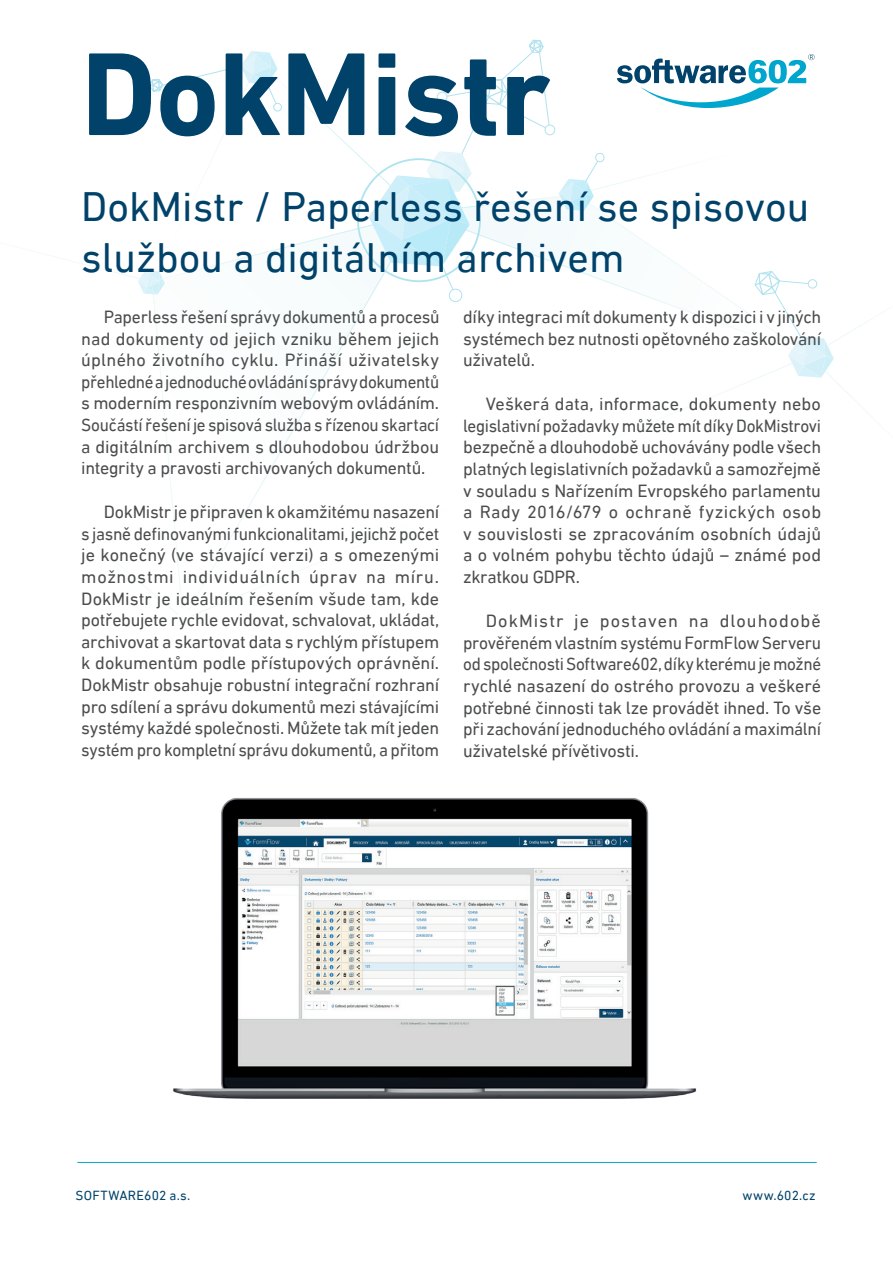
<style>
.page{position:relative;width:893px;height:1263px;background:#fff}
.page>*{position:absolute;margin:0;border:0;box-sizing:border-box;transform-origin:0 0}
.t1{font:700 120px "DIN Next LT Pro";letter-spacing:-.01em;color:#00426a}
.t2{font:42px/51px "DIN Next LT Pro";color:#00426a}
.PEREX{font:18px/21.6px "DIN Next LT Pro";letter-spacing:-.015em;color:#4b4c4d;text-align:justify}
.text_odstavec{font:13.5px "DIN Next LT Pro";letter-spacing:.015em;color:#00426a}
</style>
<div class="page">
<svg style="left:617px;top:54px;width:197px;height:54px"></svg>
<hr style="left:77px;top:1162px;width:740px;height:1px;background:#04a7cb">
<img style="left:173px;top:798px;width:524px;height:301px">
<h1 class="t1" style="left:81px;top:24px;width:471px">DokMistr</h1>
<h1 class="t2" style="left:81px;top:180px;width:730px">DokMistr / Paperless řešení se spisovou službou a digitálním archivem</h1>
<p class="PEREX" style="left:81px;top:306px;width:360px;text-indent:23px">Paperless řešení správy dokumentů a procesů nad dokumenty od jejich vzniku během jejich úplného životního cyklu. Přináší uživatelsky přehledné a jednoduché ovládání správy dokumentů s moderním responzivním webovým ovládáním.<br>Součástí řešení je spisová služba s řízenou skartací a digitálním archivem s dlouhodobou údržbou integrity a pravosti archivovaných dokumentů.</p>
<p class="PEREX" style="left:81px;top:501px;width:360px;text-indent:23px">DokMistr je připraven k okamžitému nasazení s jasně definovanými funkcionalitami, jejichž počet je konečný (ve stávající verzi) a s omezenými možnostmi individuálních úprav na míru.<br>DokMistr je ideálním řešením všude tam, kde potřebujete rychle evidovat, schvalovat, ukládat, archivovat a skartovat data s rychlým přístupem k dokumentům podle přístupových oprávnění.<br>DokMistr obsahuje robustní integrační rozhraní pro sdílení a správu dokumentů mezi stávajícími systémy každé společnosti. Můžete tak mít jeden systém pro kompletní správu dokumentů, a přitom</p>
<p class="PEREX" style="left:463px;top:306px;width:359px">díky integraci mít dokumenty k dispozici i v jiných systémech bez nutnosti opětovného zaškolování uživatelů.</p>
<p class="PEREX" style="left:463px;top:393px;width:359px;text-indent:23px">Veškerá data, informace, dokumenty nebo legislativní požadavky můžete mít díky DokMistrovi bezpečně a dlouhodobě uchovávány podle všech platných legislativních požadavků a samozřejmě v souladu s Nařízením Evropského parlamentu a Rady 2016/679 o ochraně fyzických osob v souvislosti se zpracováním osobních údajů a o volném pohybu těchto údajů – známé pod zkratkou GDPR.</p>
<p class="PEREX" style="left:463px;top:610px;width:359px;text-indent:23px">DokMistr je postaven na dlouhodobě prověřeném vlastním systému FormFlow Serveru od společnosti Software602, díky kterému je možné rychlé nasazení do ostrého provozu a veškeré potřebné činnosti tak lze provádět ihned. To vše při zachování jednoduchého ovládání a maximální uživatelské přívětivosti.</p>
<p class="text_odstavec" style="left:76px;top:1187px;width:116px">SOFTWARE602 a.s.</p>
<p class="text_odstavec" style="left:742px;top:1187px;width:75px">www.602.cz</p>
</div>
